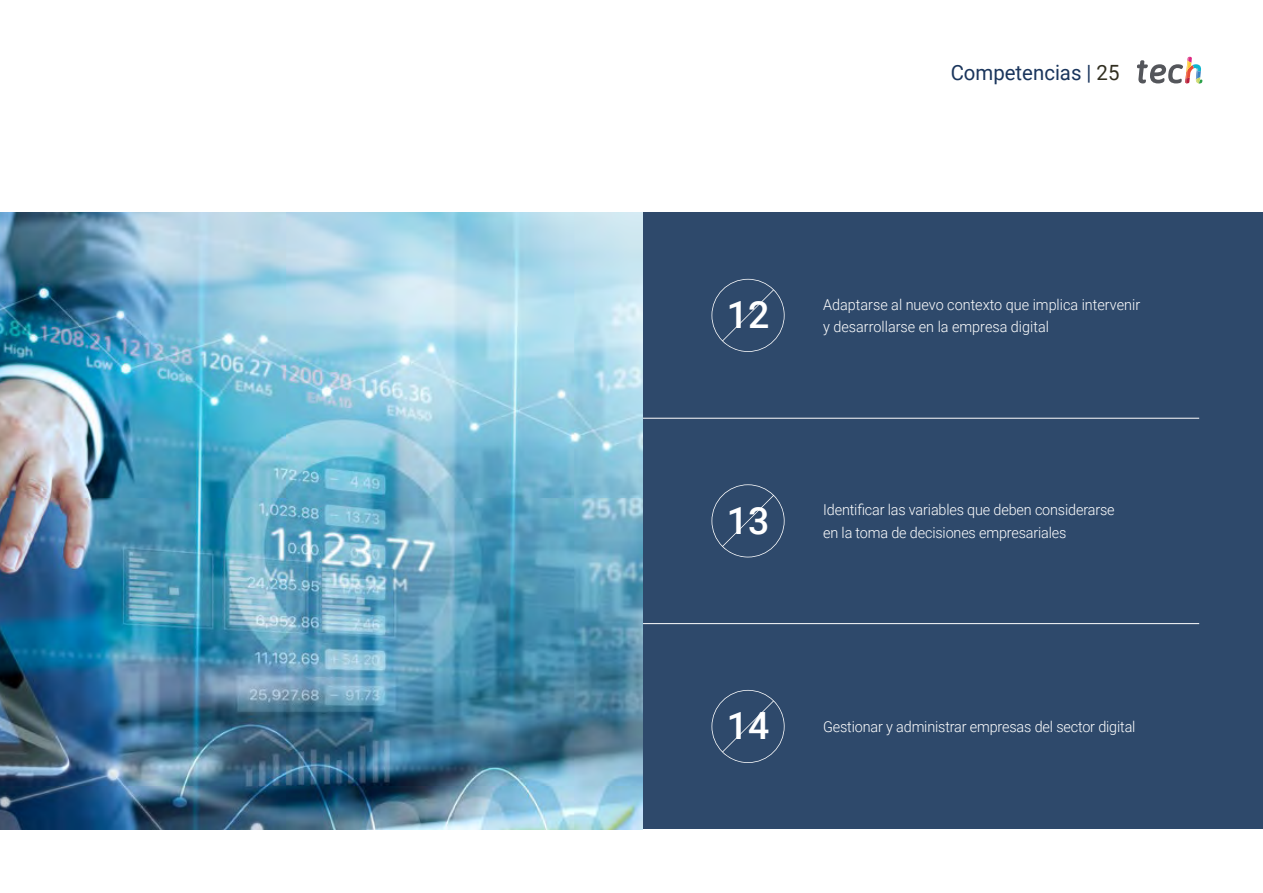
<style>
.page{position:relative;width:1263px;height:893px;background:#fff}
.page>*{position:absolute;margin:0;border:0;box-sizing:border-box;transform-origin:0 0}
.t1{font:500 37.5px "Roboto";color:#fff}
.t2{font:21px "Roboto";color:#1a355c}
.t3{font:300 15px/22.5px "Roboto";letter-spacing:-.01em;color:#fff;scale:.96 1}
.s1{color:#312e20}
</style>
<div class="page">
<div style="left:642px;top:213px;width:621px;height:616px;background:#2e496b"></div>
<svg style="left:711px;top:279px;width:73px;height:73px"></svg>
<svg style="left:711px;top:484px;width:73px;height:73px"></svg>
<svg style="left:711px;top:690px;width:73px;height:73px"></svg>
<hr style="left:0;top:418px;width:1199px;height:1px;background:#fff">
<hr style="left:0;top:623px;width:1199px;height:1px;background:#fff">
<img style="left:0;top:213px;width:642px;height:616px">
<svg style="left:1137px;top:57px;width:65px;height:27px"></svg>
<h2 class="t2" style="left:951px;top:57px;width:170px">Competencias | <span class="s1">25</span></h2>
<h1 class="t1" style="left:727px;top:288px;width:44px">12</h1>
<p class="t3" style="left:823px;top:293px;width:332px">Adaptarse al nuevo contexto que implica intervenir</p>
<p class="t3" style="left:823px;top:315px;width:237px">y desarrollarse en la empresa digital</p>
<h1 class="t1" style="left:727px;top:494px;width:44px">13</h1>
<p class="t3" style="left:823px;top:498px;width:305px">Identificar las variables que deben considerarse en la toma de decisiones empresariales</p>
<h1 class="t1" style="left:727px;top:699px;width:44px">14</h1>
<p class="t3" style="left:823px;top:715px;width:327px">Gestionar y administrar empresas del sector digital</p>
</div>
